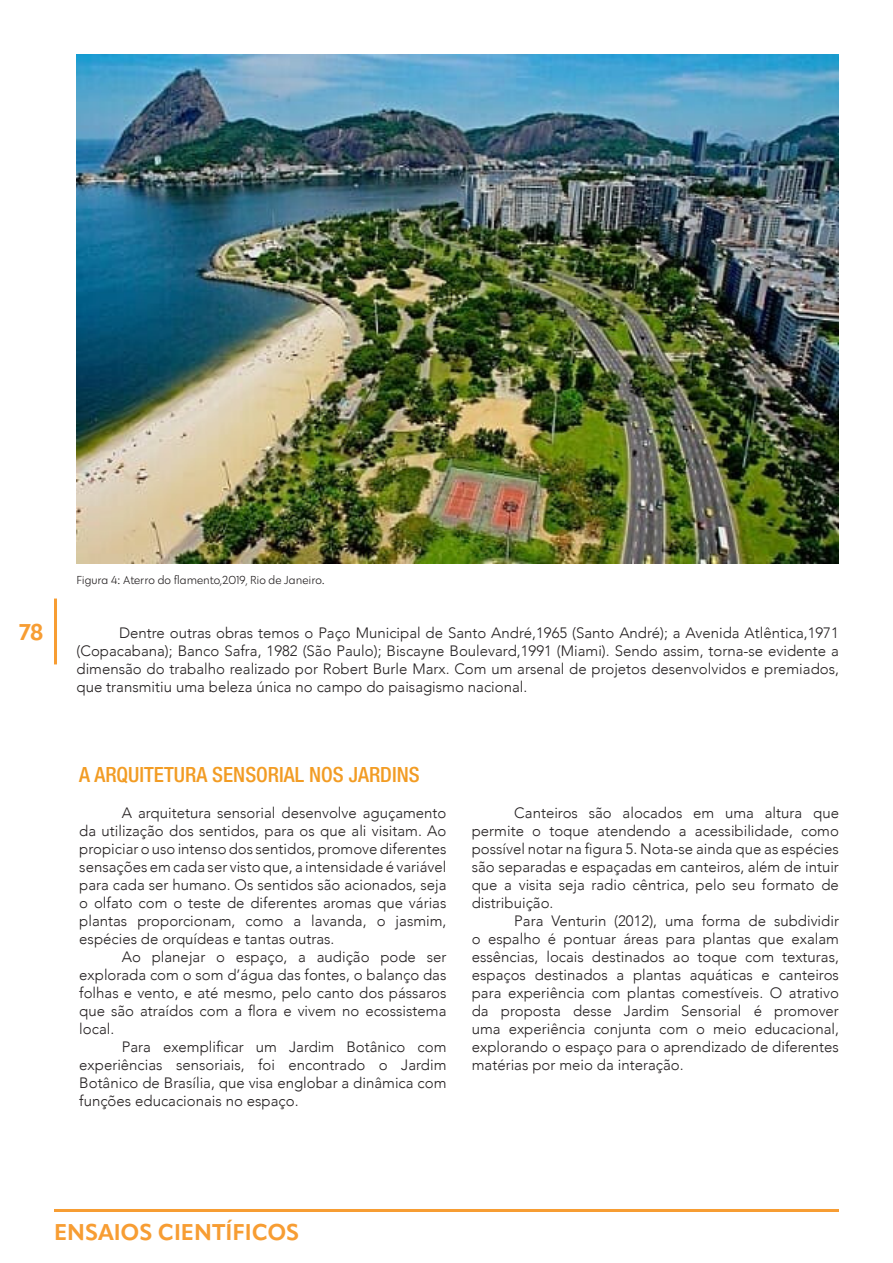
<style>
.page{position:relative;width:893px;height:1263px;background:#fff}
.page>*{position:absolute;margin:0;border:0;box-sizing:border-box;transform-origin:0 0}
.t1{font:700 22.5px "Apparat";color:#f79d33}
.SUBTÍTULO{font:500 condensed 21px "Helvetica Neue LT Std";color:#f29c24}
.CORPO_DO_TEXTO{font:300 15px/18px "Avenir";color:#231f20;text-align:justify}
.LEGENDA_DE_FIGURA{font:300 12px "Klik";color:#231f20}
</style>
<div class="page">
<hr style="left:54px;top:598px;width:3px;height:66px;background:#f79d33">
<hr style="left:54px;top:1209px;width:785px;height:3px;background:#f79d33">
<img style="left:77px;top:54px;width:762px;height:510px">
<h1 class="t1" style="left:19px;top:618px;width:25px">78</h1>
<p class="LEGENDA_DE_FIGURA" style="left:77px;top:572px;width:249px">Figura 4: Aterro do flamento,2019, Rio de Janeiro.</p>
<p class="CORPO_DO_TEXTO" style="left:77px;top:624px;width:764px;text-indent:43px">Dentre outras obras temos o Paço Municipal de Santo André,1965 (Santo André); a Avenida Atlêntica,1971 (Copacabana); Banco Safra, 1982 (São Paulo); Biscayne Boulevard,1991 (Miami). Sendo assim, torna-se evidente a dimensão do trabalho realizado por Robert Burle Marx. Com um arsenal de projetos desenvolvidos e premiados, que transmitiu uma beleza única no campo do paisagismo nacional.</p>
<p class="SUBTÍTULO" style="left:79px;top:762px;width:342px">A ARQUITETURA SENSORIAL NOS JARDINS</p>
<p class="CORPO_DO_TEXTO" style="left:79px;top:803px;width:369px;text-indent:43px">A arquitetura sensorial desenvolve aguçamento da utilização dos sentidos, para os que ali visitam. Ao propiciar o uso intenso dos sentidos, promove diferentes sensações em cada ser visto que, a intensidade é variável para cada ser humano. Os sentidos são acionados, seja o olfato com o teste de diferentes aromas que várias plantas proporcionam, como a lavanda, o jasmim, espécies de orquídeas e tantas outras.</p>
<p class="CORPO_DO_TEXTO" style="left:79px;top:947px;width:369px;text-indent:43px">Ao planejar o espaço, a audição pode ser explorada com o som d’água das fontes, o balanço das folhas e vento, e até mesmo, pelo canto dos pássaros que são atraídos com a flora e vivem no ecossistema local.</p>
<p class="CORPO_DO_TEXTO" style="left:79px;top:1037px;width:369px;text-indent:43px">Para exemplificar um Jardim Botânico com experiências sensoriais, foi encontrado o Jardim Botânico de Brasília, que visa englobar a dinâmica com funções educacionais no espaço.</p>
<p class="CORPO_DO_TEXTO" style="left:472px;top:804px;width:369px;text-indent:43px">Canteiros são alocados em uma altura que permite o toque atendendo a acessibilidade, como possível notar na figura 5. Nota-se ainda que as espécies são separadas e espaçadas em canteiros, além de intuir que a visita seja radio cêntrica, pelo seu formato de distribuição.</p>
<p class="CORPO_DO_TEXTO" style="left:472px;top:912px;width:369px;text-indent:43px">Para Venturin (2012), uma forma de subdividir o espalho é pontuar áreas para plantas que exalam essências, locais destinados ao toque com texturas, espaços destinados a plantas aquáticas e canteiros para experiência com plantas comestíveis. O atrativo da proposta desse Jardim Sensorial é promover uma experiência conjunta com o meio educacional, explorando o espaço para o aprendizado de diferentes matérias por meio da interação.</p>
<h1 class="t1" style="left:54px;top:1218px;width:247px">ENSAIOS CIENTÍFICOS</h1>
</div>
